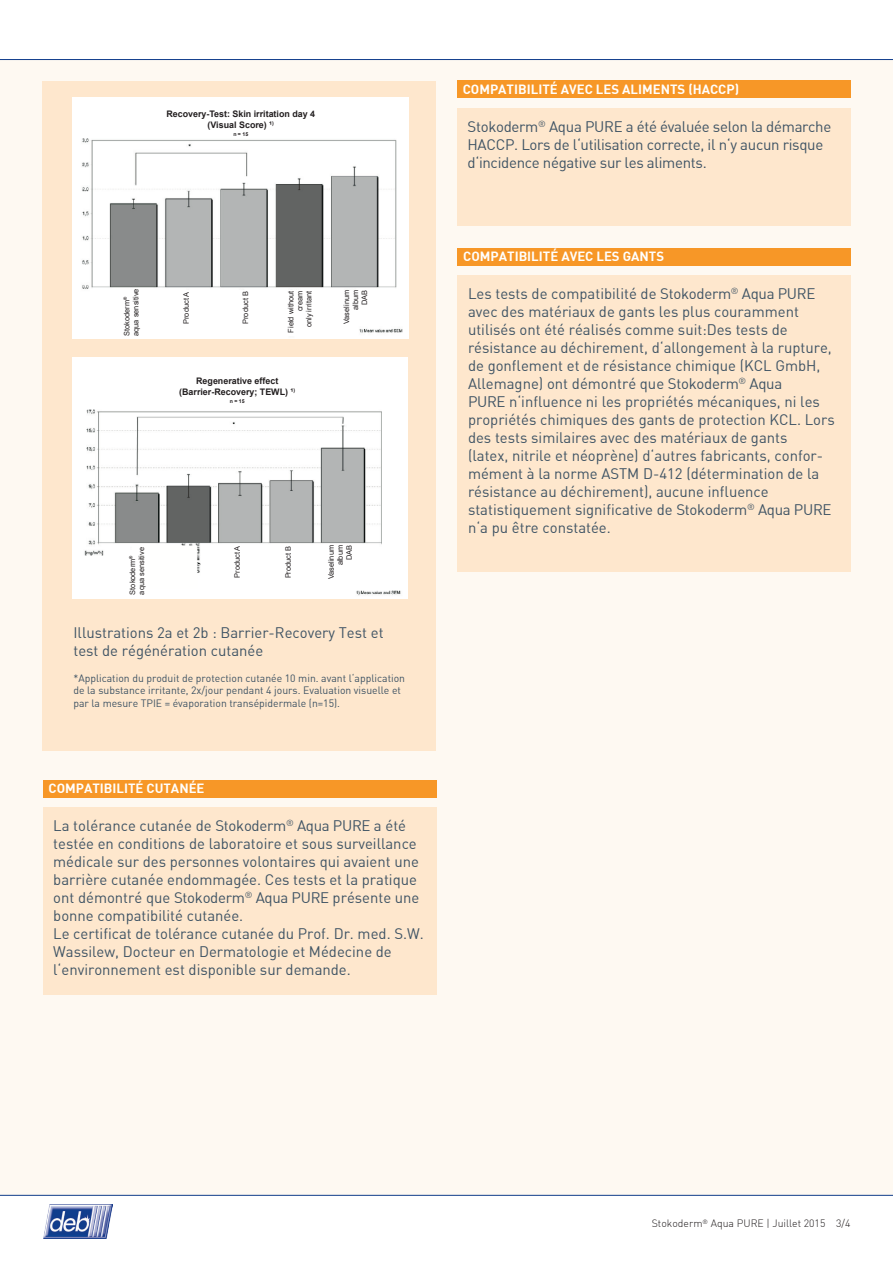
<style>
.page{position:relative;width:893px;height:1263px;background:#fff}
.page>*{position:absolute;margin:0;border:0;box-sizing:border-box;transform-origin:0 0}
._08_Copy_Prokyon_8_7{font:15px/18px "DIN Bek";color:#3e5364}
._08_Copy_Prokyon_8_7-2{font:15px/18px "DIN Bek";letter-spacing:-.02em;color:#3e5364}
._08_Subline_Prokyon{font:700 13.2px "DI Nbek";color:#fff}
._08_Copy_Prokyon_8_7-3{font:10.5px/12.6px "DIN Bek";color:#3e5364}
.t1{font:300 10.5px "DI Nbek";color:#231f20}
.t2{font:700 9px/10.8px "Arial";color:#231f20;text-align:center}
.t3{font:7.5px/9px "Arial";color:#231f20;text-align:right}
.t4{font:700 5.25px "Arial";color:#231f20}
</style>
<div class="page">
<div style="left:0;top:60px;width:893px;height:1136px;background:#fef9f2"></div>
<hr style="left:0;top:1195px;width:893px;height:1px;background:#103d8c">
<hr style="left:0;top:59px;width:893px;height:1px;background:#103d8c">
<img style="left:43px;top:1204px;width:70px;height:34px">
<div style="left:43px;top:780px;width:393px;height:17px;background:#f79727"></div>
<div style="left:43px;top:808px;width:393px;height:187px;background:#fee7cd"></div>
<div style="left:43px;top:81px;width:393px;height:669px;background:#fee7cd"></div>
<div style="left:457px;top:81px;width:393px;height:17px;background:#f79727"></div>
<div style="left:457px;top:108px;width:393px;height:117px;background:#fee7cd"></div>
<div style="left:458px;top:248px;width:393px;height:17px;background:#f79727"></div>
<div style="left:458px;top:275px;width:393px;height:297px;background:#fee7cd"></div>
<img style="left:73px;top:357px;width:334px;height:242px">
<img style="left:73px;top:98px;width:336px;height:241px">
<div style="left:116px;top:290px;width:241px;height:46px;background:#fff"></div>
<div style="left:149px;top:107px;width:175px;height:29px;background:#fff"></div>
<div style="left:127px;top:550px;width:23px;height:43px;background:#fff"></div>
<div style="left:225px;top:546px;width:127px;height:46px;background:#fff"></div>
<div style="left:156px;top:377px;width:157px;height:30px;background:#fff"></div>
<p class="t2" style="left:166px;top:109px;width:150px">Recovery-Test: Skin irritation day 4 (Visual Score) ¹<sup>)</sup></p>
<p class="t4" style="left:233px;top:130px;width:16px">n = 15</p>
<p class="t3" style="left:122px;top:336px;width:41px;rotate:-90deg">Stokoderm<sup>®</sup></p>
<p class="t3" style="left:131px;top:336px;width:49px;rotate:-90deg">aqua sensitive</p>
<p class="t3" style="left:286px;top:333px;width:43px;rotate:-90deg">Field without cream</p>
<p class="t3" style="left:304px;top:327px;width:38px;rotate:-90deg">only irritant</p>
<p class="t3" style="left:182px;top:324px;width:34px;rotate:-90deg">Product A</p>
<p class="t3" style="left:241px;top:324px;width:34px;rotate:-90deg">Product B</p>
<p class="t3" style="left:342px;top:324px;width:36px;rotate:-90deg">Vaselinum album</p>
<p class="t3" style="left:360px;top:305px;width:17px;rotate:-90deg">DAB</p>
<p class="t2" style="left:196px;top:376px;width:84px">Regenerative effect</p>
<p class="t2" style="left:179px;top:387px;width:118px">(Barrier-Recovery; TEWL) ¹<sup>)</sup></p>
<p class="t4" style="left:230px;top:397px;width:16px">n = 15</p>
<p class="t3" style="left:128px;top:595px;width:41px;rotate:-90deg">Stokoderm<sup>®</sup></p>
<p class="t3" style="left:137px;top:595px;width:49px;rotate:-90deg">aqua sensitive</p>
<p class="t3" style="left:233px;top:578px;width:34px;rotate:-90deg">Product A</p>
<p class="t3" style="left:284px;top:578px;width:34px;rotate:-90deg">Product B</p>
<p class="t3" style="left:327px;top:579px;width:36px;rotate:-90deg">Vaselinum album</p>
<p class="t3" style="left:345px;top:560px;width:17px;rotate:-90deg">DAB</p>
<p class="_08_Copy_Prokyon_8_7" style="left:73px;top:624px;width:312px">Illustrations 2a et 2b : Barrier-Recovery Test et</p>
<p class="_08_Copy_Prokyon_8_7" style="left:73px;top:642px;width:191px">test de régénération cutanée</p>
<p class="_08_Copy_Prokyon_8_7-3" style="left:73px;top:671px;width:333px">*Application du produit de protection cutanée 10 min. avant l‘application de la substance irritante, 2x/jour pendant 4 jours. Evaluation visuelle et par la mesure TPIE = évaporation transépidermale (n=15).</p>
<p class="_08_Subline_Prokyon" style="left:49px;top:780px;width:158px">COMPATIBILITÉ CUTANÉE</p>
<p class="_08_Copy_Prokyon_8_7" style="left:53px;top:817px;width:368px">La tolérance cutanée de Stokoderm<sup>®</sup> Aqua PURE a été testée en conditions de laboratoire et sous surveillance médicale sur des personnes volontaires qui avaient une barrière cutanée endommagée. Ces tests et la pratique ont démontré que Stokoderm<sup>®</sup> Aqua PURE présente une bonne compatibilité cutanée.</p>
<p class="_08_Copy_Prokyon_8_7" style="left:53px;top:925px;width:372px">Le certificat de tolérance cutanée du Prof. Dr. med. S.W.<br>Wassilew, Docteur en Dermatologie et Médecine de l‘environnement est disponible sur demande.</p>
<p class="_08_Subline_Prokyon" style="left:463px;top:80px;width:278px">COMPATIBILITÉ AVEC LES ALIMENTS (HACCP)</p>
<p class="_08_Copy_Prokyon_8_7-2" style="left:467px;top:117px;width:365px">Stokoderm<sup>®</sup> Aqua PURE a été évaluée selon la démarche<br>HACCP. Lors de l‘utilisation correcte, il n‘y aucun risque d‘incidence négative sur les aliments.</p>
<p class="_08_Subline_Prokyon" style="left:463px;top:247px;width:202px">COMPATIBILITÉ AVEC LES GANTS</p>
<p class="_08_Copy_Prokyon_8_7" style="left:468px;top:284px;width:368px">Les tests de compatibilité de Stokoderm<sup>®</sup> Aqua PURE avec des matériaux de gants les plus couramment utilisés ont été réalisés comme suit:Des tests de résistance au déchirement, d‘allongement à la rupture, de gonflement et de résistance chimique (KCL GmbH, Allemagne) ont démontré que Stokoderm<sup>®</sup> Aqua<br>PURE n‘influence ni les propriétés mécaniques, ni les propriétés chimiques des gants de protection KCL. Lors des tests similaires avec des matériaux de gants</p>
<p class="_08_Copy_Prokyon_8_7" style="left:468px;top:446px;width:357px">(latex, nitrile et néoprène) d‘autres fabricants, confor&shy;mément à la norme ASTM D-412 (détermination de la</p>
<p class="_08_Copy_Prokyon_8_7" style="left:468px;top:482px;width:365px">résistance au déchirement), aucune influence statistiquement significative de Stokoderm<sup>®</sup> Aqua PURE n‘a pu être constatée.</p>
<p class="t1" style="left:652px;top:1217px;width:200px">Stokoderm<sup>®</sup> Aqua PURE | Juillet 2015 3/4</p>
</div>
